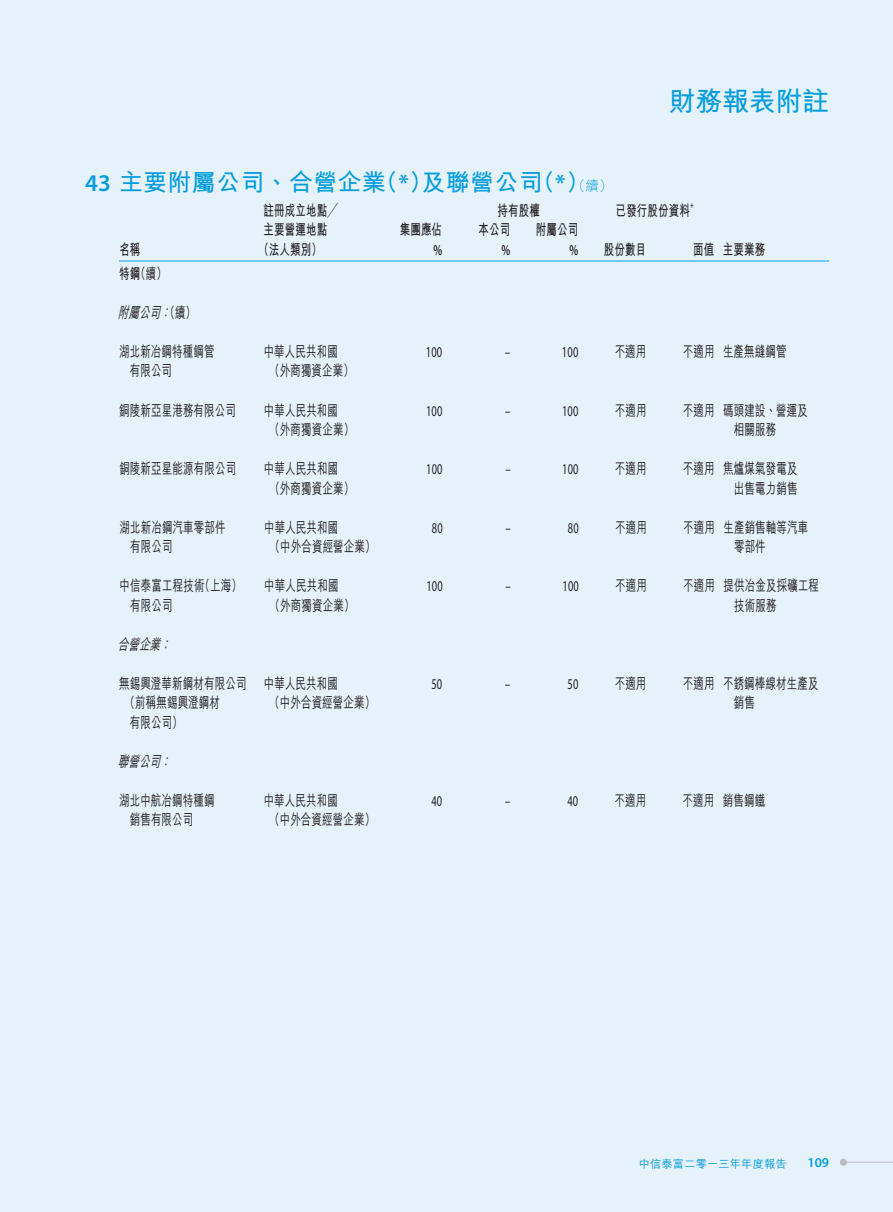
<style>
.page{position:relative;width:893px;height:1212px;background:#e6f2fa}
.page>*{position:absolute;margin:0;border:0;box-sizing:border-box;transform-origin:0 0}
.t1{font:700 27px "M Hei HK";letter-spacing:-.015em;color:#069ddc}
.t2{font:700 24px "M Hei HK";letter-spacing:.01em;color:#069ddc}
.t3{font:500 15px/19.5px "M Hei HK";letter-spacing:.015em;color:#231f20;scale:.7 1}
.t4{font:700 15px/19.5px "M Hei HK";letter-spacing:.01em;color:#231f20;text-align:right;scale:.7 1}
.t5{font:15px "Myriad Pro";letter-spacing:.015em;color:#231f20;scale:.7 1}
.t6{font:italic 500 15px "M Hei HK";color:#231f20;scale:.7 1}
.t7{font:600 13.5px "Myriad Pro";color:#069ddc}
.t8{font:500 11.25px "M Hei HK";letter-spacing:.015em;color:#069ddc}
.t9{font:600 8.7px "Myriad Pro";color:#231f20;scale:.7 1}
.s1{font-family:"Myriad Pro";font-weight:600}
.s2{font-weight:300;font-size:13.5px}
.s3{font-weight:700}
.s4{font-style:normal}
</style>
<div class="page">
<hr style="left:842px;top:1162px;width:51px;height:1px;background:#bcbdc0">
<div style="left:840px;top:1158px;width:7px;height:8px;background:#bcbdc0;border-radius:50%"></div>
<hr style="left:119px;top:261px;width:145px;height:1px;background:#069ddc">
<hr style="left:264px;top:261px;width:119px;height:1px;background:#069ddc">
<hr style="left:383px;top:261px;width:68px;height:1px;background:#069ddc">
<hr style="left:451px;top:261px;width:68px;height:1px;background:#069ddc">
<hr style="left:519px;top:261px;width:68px;height:1px;background:#069ddc">
<hr style="left:587px;top:261px;width:68px;height:1px;background:#069ddc">
<hr style="left:655px;top:261px;width:68px;height:1px;background:#069ddc">
<hr style="left:723px;top:261px;width:106px;height:1px;background:#069ddc">
<p class="t2" style="left:85px;top:165px;width:529px"><span class="s1">43</span> 主要附屬公司、合營企業（<span class="s1">*</span>）及聯營公司（<span class="s1">*</span>）<span class="s2">（續）</span></p>
<h1 class="t1" style="left:669px;top:82px;width:162px">財務報表附註</h1>
<p class="t4" style="left:119px;top:239px;width:32px">名稱</p>
<p class="t4" style="left:264px;top:200px;width:108px">註冊成立地點╱</p>
<p class="t4" style="left:264px;top:219px;width:92px">主要營運地點</p>
<p class="t4" style="left:258px;top:239px;width:92px">（法人類別）</p>
<p class="t4" style="left:400px;top:219px;width:62px">集團應佔<span class="s1">%</span></p>
<p class="t4" style="left:497px;top:200px;width:62px">持有股權</p>
<p class="t4" style="left:616px;top:200px;width:108px">已發行股份資料</p>
<p class="t9" style="left:690px;top:200px;width:7px">+</p>
<p class="t4" style="left:478px;top:219px;width:47px">本公司<span class="s1">%</span></p>
<p class="t4" style="left:536px;top:219px;width:62px">附屬公司<span class="s1">%</span></p>
<p class="t4" style="left:604px;top:239px;width:62px">股份數目</p>
<p class="t4" style="left:693px;top:239px;width:32px">面值</p>
<p class="t4" style="left:723px;top:239px;width:62px">主要業務</p>
<p class="t3" style="left:119px;top:263px;width:70px"><span class="s3">特鋼</span>（續）</p>
<p class="t6" style="left:118px;top:302px;width:113px">附屬公司：<span class="s4">（續）</span></p>
<p class="t3" style="left:130px;top:341px;width:123px;text-indent:-11px">湖北新冶鋼特種鋼管有限公司</p>
<p class="t3" style="left:269px;top:341px;width:123px;text-indent:-5px">中華人民共和國<br>（外商獨資企業）</p>
<p class="t5" style="left:426px;top:343px;width:25px">100</p>
<p class="t5" style="left:505px;top:343px;width:9px">–</p>
<p class="t5" style="left:562px;top:343px;width:25px">100</p>
<p class="t3" style="left:615px;top:341px;width:47px">不適用</p>
<p class="t3" style="left:683px;top:341px;width:150px">不適用 生產無縫鋼管</p>
<p class="t3" style="left:119px;top:399px;width:168px">銅陵新亞星港務有限公司</p>
<p class="t3" style="left:269px;top:399px;width:123px;text-indent:-5px">中華人民共和國<br>（外商獨資企業）</p>
<p class="t5" style="left:426px;top:401px;width:25px">100</p>
<p class="t5" style="left:505px;top:401px;width:9px">–</p>
<p class="t5" style="left:562px;top:401px;width:25px">100</p>
<p class="t3" style="left:615px;top:399px;width:47px">不適用</p>
<p class="t3" style="left:734px;top:399px;width:108px;text-indent:-51px">不適用 碼頭建設、營運及相關服務</p>
<p class="t3" style="left:119px;top:458px;width:168px">銅陵新亞星能源有限公司</p>
<p class="t3" style="left:269px;top:458px;width:123px;text-indent:-5px">中華人民共和國<br>（外商獨資企業）</p>
<p class="t5" style="left:426px;top:460px;width:25px">100</p>
<p class="t5" style="left:505px;top:460px;width:9px">–</p>
<p class="t5" style="left:562px;top:460px;width:25px">100</p>
<p class="t3" style="left:615px;top:458px;width:47px">不適用</p>
<p class="t3" style="left:683px;top:458px;width:165px;text-align:right">不適用 焦爐煤氣發電及出售電力銷售</p>
<p class="t3" style="left:130px;top:516px;width:138px;text-indent:-11px">湖北新冶鋼汽車零部件有限公司</p>
<p class="t3" style="left:269px;top:516px;width:153px;text-indent:-5px">中華人民共和國<br>（中外合資經營企業）</p>
<p class="t5" style="left:432px;top:518px;width:17px">80</p>
<p class="t5" style="left:505px;top:518px;width:9px">–</p>
<p class="t5" style="left:568px;top:518px;width:17px">80</p>
<p class="t3" style="left:615px;top:516px;width:47px">不適用</p>
<p class="t3" style="left:683px;top:516px;width:180px;text-align:center">不適用 生產銷售軸等汽車零部件</p>
<p class="t3" style="left:130px;top:575px;width:161px;text-indent:-11px">中信泰富工程技術（上海）有限公司</p>
<p class="t3" style="left:270px;top:575px;width:123px;text-indent:-5px">中華人民共和國<br>（外商獨資企業）</p>
<p class="t5" style="left:426px;top:577px;width:25px">100</p>
<p class="t5" style="left:506px;top:577px;width:9px">–</p>
<p class="t5" style="left:562px;top:577px;width:25px">100</p>
<p class="t3" style="left:615px;top:575px;width:47px">不適用</p>
<p class="t3" style="left:683px;top:575px;width:196px;text-align:center">不適用 提供冶金及採礦工程技術服務</p>
<p class="t6" style="left:118px;top:633px;width:84px">合營企業：</p>
<p class="t3" style="left:119px;top:672px;width:184px">無錫興澄華新鋼材有限公司</p>
<p class="t3" style="left:124px;top:692px;width:138px">（前稱無錫興澄鋼材</p>
<p class="t3" style="left:130px;top:711px;width:77px">有限公司）</p>
<p class="t3" style="left:269px;top:672px;width:153px;text-indent:-5px">中華人民共和國<br>（中外合資經營企業）</p>
<p class="t5" style="left:431px;top:674px;width:17px">50</p>
<p class="t5" style="left:505px;top:674px;width:9px">–</p>
<p class="t5" style="left:567px;top:674px;width:17px">50</p>
<p class="t3" style="left:615px;top:672px;width:47px">不適用</p>
<p class="t3" style="left:734px;top:672px;width:123px;text-indent:-51px">不適用 不銹鋼棒線材生產及銷售</p>
<p class="t6" style="left:118px;top:750px;width:84px">聯營公司：</p>
<p class="t3" style="left:130px;top:789px;width:123px;text-indent:-11px">湖北中航冶鋼特種鋼銷售有限公司</p>
<p class="t3" style="left:269px;top:789px;width:153px;text-indent:-5px">中華人民共和國<br>（中外合資經營企業）</p>
<p class="t5" style="left:431px;top:791px;width:17px">40</p>
<p class="t5" style="left:505px;top:791px;width:9px">–</p>
<p class="t5" style="left:567px;top:791px;width:17px">40</p>
<p class="t3" style="left:615px;top:789px;width:47px">不適用</p>
<p class="t3" style="left:683px;top:789px;width:120px">不適用 銷售鋼鐵</p>
<p class="t8" style="left:639px;top:1155px;width:150px">中信泰富二零一三年年度報告</p>
<p class="t7" style="left:807px;top:1155px;width:23px">109</p>
</div>
